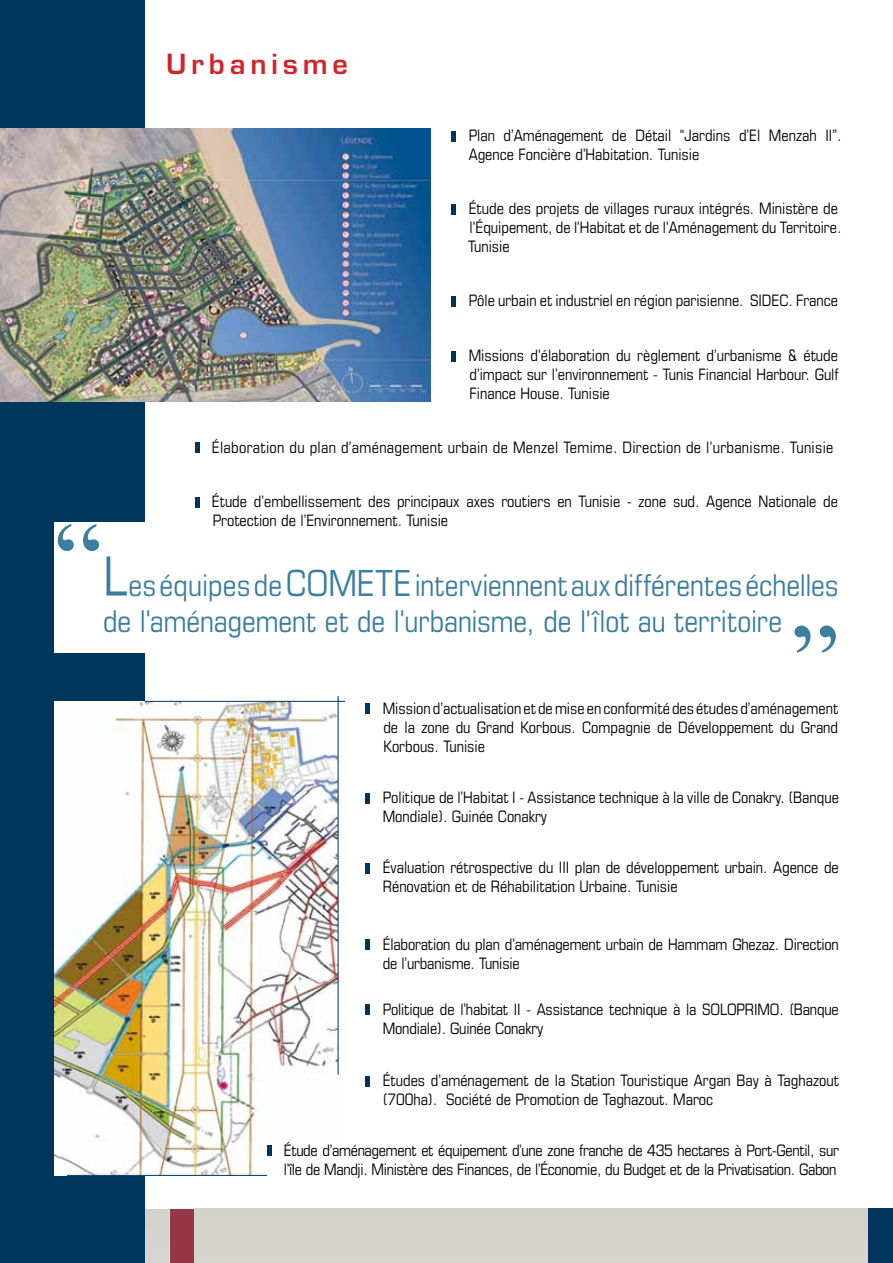
<style>
.page{position:relative;width:893px;height:1263px;background:#fff}
.page>*{position:absolute;margin:0;border:0;box-sizing:border-box;transform-origin:0 0}
.t1{font:108px "Times New Roman";color:#3c7da0}
.t2{font:condensed 30px/36px "Eurostile LT Std";color:#3c7da0;text-align:center}
.t3{font:600 27px "Eurostile LT Std";letter-spacing:.18em;color:#d2232a}
.t4{font:condensed 15.75px/18.9px "Eurostile LT Std";color:#000}
.t5{font:condensed 15.75px/18.9px "Eurostile LT Std";letter-spacing:-.02em;color:#000}
.t6{font:condensed 15.75px "Eurostile LT Std";letter-spacing:.02em;color:#000}
.s1{font-family:"Times New Roman";font-stretch:normal;font-size:108px}
.s2{font-size:54px}
.s3{font-size:36px}
</style>
<div class="page">
<div style="left:170px;top:1209px;width:34px;height:54px;background:#963745"></div>
<img style="left:145px;top:1209px;width:25px;height:54px">
<div style="left:195px;top:1209px;width:672px;height:54px;background:#d4d3cc"></div>
<div style="left:0;top:0;width:145px;height:1263px;background:#00355c"></div>
<hr style="left:366px;top:704px;width:4px;height:10px;background:#00355c">
<hr style="left:452px;top:131px;width:4px;height:10px;background:#00355c">
<hr style="left:452px;top:204px;width:4px;height:10px;background:#00355c">
<hr style="left:452px;top:296px;width:4px;height:10px;background:#00355c">
<hr style="left:452px;top:351px;width:4px;height:10px;background:#00355c">
<hr style="left:195px;top:497px;width:4px;height:10px;background:#00355c">
<hr style="left:366px;top:793px;width:4px;height:10px;background:#00355c">
<hr style="left:195px;top:442px;width:4px;height:11px;background:#00355c">
<hr style="left:366px;top:863px;width:4px;height:10px;background:#00355c">
<hr style="left:366px;top:1076px;width:4px;height:10px;background:#00355c">
<img style="left:54px;top:702px;width:284px;height:473px">
<hr style="left:267px;top:1145px;width:4px;height:10px;background:#00355c">
<hr style="left:366px;top:1004px;width:4px;height:10px;background:#00355c">
<hr style="left:366px;top:939px;width:4px;height:11px;background:#00355c">
<hr style="left:145px;top:701px;width:200px;height:1px;background:#00355c">
<div style="left:54px;top:522px;width:91px;height:131px;background:#fff"></div>
<hr style="left:338px;top:696px;width:1px;height:378px;background:#00355c">
<hr style="left:67px;top:1175px;width:200px;height:1px;background:#00355c">
<img style="left:0;top:129px;width:431px;height:272px">
<div style="left:868px;top:1209px;width:25px;height:54px;background:#00355c"></div>
<h3 class="t3" style="left:166px;top:47px;width:183px">Urbanisme</h3>
<p class="t4" style="left:469px;top:126px;width:374px">Plan d’Aménagement de Détail “Jardins d’El Menzah II”.<br>Agence Foncière d’Habitation. Tunisie</p>
<p class="t4" style="left:468px;top:199px;width:375px">Étude des projets de villages ruraux intégrés. Ministère de l'Équipement, de l'Habitat et de l'Aménagement du Territoire.<br>Tunisie</p>
<p class="t4" style="left:469px;top:291px;width:371px">Pôle urbain et industriel en région parisienne. SIDEC. France</p>
<p class="t4" style="left:469px;top:346px;width:371px;text-align:justify">Missions d'élaboration du règlement d’urbanisme &amp; étude d’impact sur l’environnement - Tunis Financial Harbour. Gulf Finance House. Tunisie</p>
<p class="t6" style="left:212px;top:438px;width:623px">Élaboration du plan d’aménagement urbain de Menzel Temime. Direction de l’urbanisme. Tunisie</p>
<p class="t4" style="left:212px;top:492px;width:628px">Étude d’embellissement des principaux axes routiers en Tunisie - zone sud. Agence Nationale de<br>Protection de l’Environnement. Tunisie</p>
<h2 class="t2" style="left:54px;top:566px;width:786px"><span class="s1">“</span><span class="s2">L</span>es équipes de <span class="s3">COMETE</span> interviennent aux différentes échelles de l'aménagement et de l'urbanisme, de l'îlot au territoire</h2>
<h1 class="t1" style="left:791px;top:527px;width:49px">„</h1>
<p class="t4" style="left:383px;top:699px;width:457px;text-align:justify">Mission d’actualisation et de mise en conformité des études d’aménagement de la zone du Grand Korbous. Compagnie de Développement du Grand Korbous. Tunisie</p>
<p class="t4" style="left:383px;top:788px;width:458px">Politique de l’Habitat I - Assistance technique à la ville de Conakry. (Banque<br>Mondiale). Guinée Conakry</p>
<p class="t4" style="left:383px;top:858px;width:458px">Évaluation rétrospective du III plan de développement urbain. Agence de<br>Rénovation et de Réhabilitation Urbaine. Tunisie</p>
<p class="t4" style="left:383px;top:934px;width:458px">Élaboration du plan d’aménagement urbain de Hammam Ghezaz. Direction de l’urbanisme. Tunisie</p>
<p class="t4" style="left:383px;top:999px;width:458px">Politique de l’habitat II - Assistance technique à la SOLOPRIMO. (Banque<br>Mondiale). Guinée Conakry</p>
<p class="t4" style="left:383px;top:1071px;width:458px">Études d’aménagement de la Station Touristique Argan Bay à Taghazout (700ha). Société de Promotion de Taghazout. Maroc</p>
<p class="t5" style="left:284px;top:1140px;width:557px">Étude d’aménagement et équipement d’une zone franche de 435 hectares à Port-Gentil, sur l’île de Mandji. Ministère des Finances, de l’Économie, du Budget et de la Privatisation. Gabon</p>
</div>
